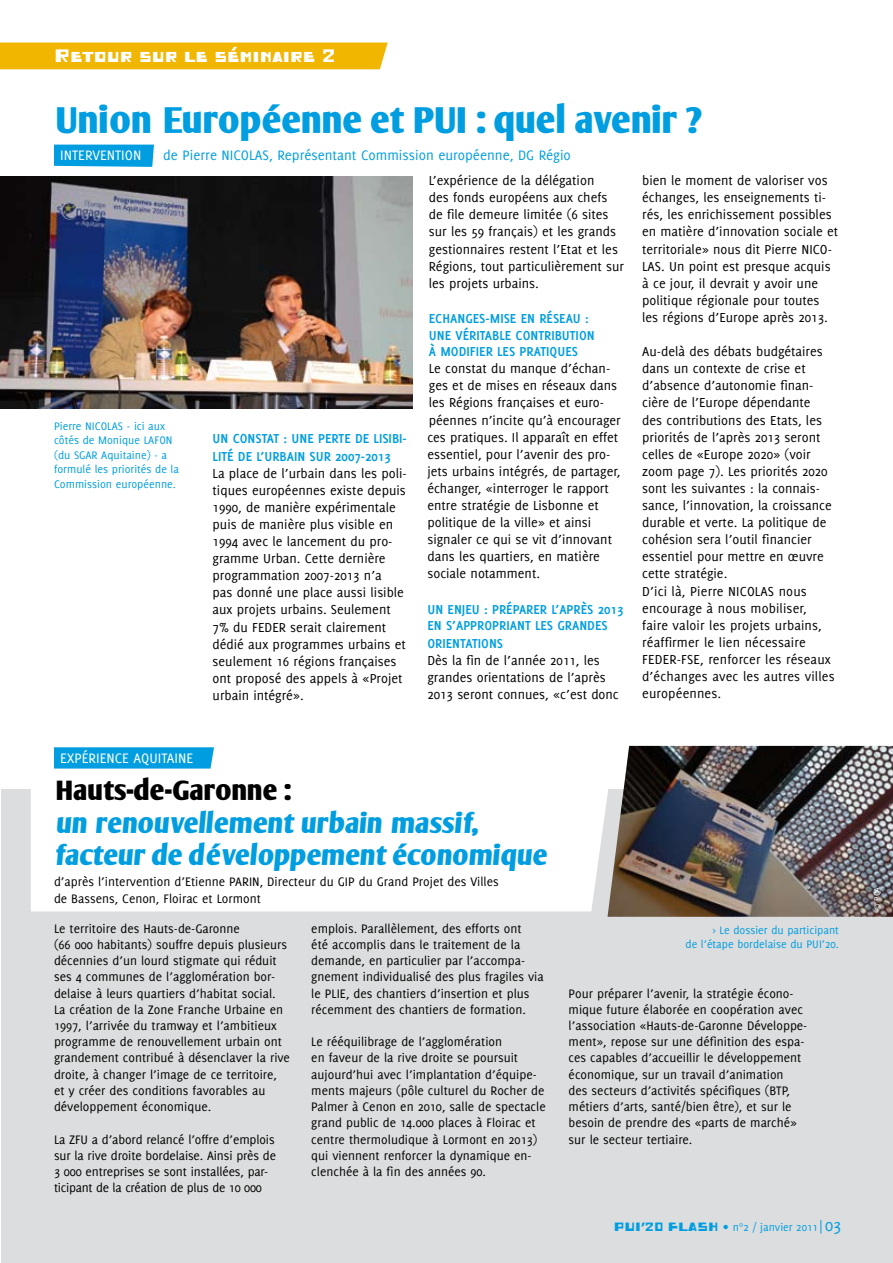
<style>
.page{position:relative;width:893px;height:1263px;background:#fff}
.page>*{position:absolute;margin:0;border:0;box-sizing:border-box;transform-origin:0 0}
.t1{font:700 36px "Oli Jo";letter-spacing:-.05em;color:#009ee0}
.t2{font:700 27px/32.4px "Oli Jo";color:#009ee0}
.t3{font:700 27px "Oli Jo";letter-spacing:-.045em;color:#000}
.t4{font:18px "Trottoir";color:#fff}
.t5{font:15px "Delicious";color:#009ee0}
.t6{font:15px "Delicious";color:#fff}
.t7{font:14.25px/17.1px "Delicious";color:#000}
.t8{font:700 14.25px/16.4px "Delicious";color:#009ee0}
.t9{font:13.5px/16.2px "Delicious";color:#000}
.t10{font:12px/14.4px "Delicious";color:#009ee0}
.t11{font:9px "Delicious";color:#fff}
.s1{font-family:"Trottoir"}
.s2{font-size:12.75px}
.s3{font-size:18px}
</style>
<div class="page">
<div style="left:1px;top:790px;width:892px;height:473px;background:#dcddde"></div>
<svg style="left:820px;top:1220px;width:1px;height:13px"></svg>
<div style="left:0;top:43px;width:388px;height:26px;background:#f1b600"></div>
<div style="left:54px;top:145px;width:100px;height:22px;background:#009ee0"></div>
<img style="left:607px;top:746px;width:286px;height:171px">
<div style="left:31px;top:746px;width:592px;height:165px;background:#fff"></div>
<div style="left:54px;top:747px;width:160px;height:21px;background:#009ee0"></div>
<img style="left:0;top:176px;width:412px;height:232px">
<p class="t4" style="left:54px;top:45px;width:283px">Retour sur le séminaire 2</p>
<h1 class="t1" style="left:55px;top:99px;width:649px">Union Européenne et PUI : quel avenir ?</h1>
<p class="t5" style="left:163px;top:147px;width:409px">de Pierre NICOLAS, Représentant Commission européenne, DG Régio</p>
<p class="t6" style="left:60px;top:147px;width:83px">INTERVENTION</p>
<p class="t10" style="left:54px;top:419px;width:127px">Pierre NICOLAS - ici aux côtés de Monique LAFON (du SGAR Aquitaine) - a formulé les priorités de la<br>Commission européenne.</p>
<p class="t8" style="left:213px;top:430px;width:196px;line-height:17.1px">UN CONSTAT : UNE PERTE DE LISIBI-<br>LITÉ DE L’URBAIN SUR 2007-2013</p>
<p class="t7" style="left:213px;top:464px;width:196px">La place de l’urbain dans les poli&shy;tiques européennes existe depuis<br>1990, de manière expérimentale puis de manière plus visible en<br>1994 avec le lancement du pro&shy;gramme Urban. Cette dernière programmation 2007-2013 n’a<br>pas donné une place aussi lisible aux projets urbains. Seulement<br>7% du FEDER serait clairement dédié aux programmes urbains et seulement 16 régions françaises ont proposé des appels à «Projet urbain intégré».</p>
<p class="t7" style="left:429px;top:172px;width:197px">L’expérience de la délégation<br>des fonds européens aux chefs de file demeure limitée (6 sites sur les 59 français) et les grands gestionnaires restent l’Etat et les<br>Régions, tout particulièrement sur les projets urbains.</p>
<p class="t8" style="left:429px;top:310px;width:167px">ECHANGES-MISE EN RÉSEAU :<br>UNE VÉRITABLE CONTRIBUTION<br>À MODIFIER LES PRATIQUES</p>
<p class="t7" style="left:427px;top:360px;width:195px">Le constat du manque d’échan&shy;ges et de mises en réseaux dans les Régions françaises et euro&shy;péennes n’incite qu’à encourager ces pratiques. Il apparaît en effet essentiel, pour l’avenir des pro&shy;jets urbains intégrés, de partager, échanger, «interroger le rapport entre stratégie de Lisbonne et politique de la ville» et ainsi signaler ce qui se vit d’innovant dans les quartiers, en matière sociale notamment.</p>
<p class="t8" style="left:427px;top:601px;width:197px">UN ENJEU : PRÉPARER L’APRÈS 2013<br>EN S’APPROPRIANT LES GRANDES<br>ORIENTATIONS</p>
<p class="t7" style="left:427px;top:651px;width:193px">Dès la fin de l’année 2011, les grandes orientations de l’après<br>2013 seront connues, «c’est donc</p>
<p class="t7" style="left:642px;top:172px;width:197px">bien le moment de valoriser vos échanges, les enseignements ti&shy;rés, les enrichissement possibles en matière d’innovation sociale et territoriale» nous dit Pierre NICO-LAS. Un point est presque acquis à ce jour, il devrait y avoir une politique régionale pour toutes les régions d’Europe après 2013.</p>
<p class="t7" style="left:642px;top:343px;width:194px">Au-delà des débats budgétaires dans un contexte de crise et d’absence d’autonomie finan&shy;cière de l’Europe dépendante<br>des contributions des Etats, les priorités de l’après 2013 seront celles de «Europe 2020» (voir zoom page 7). Les priorités 2020 sont les suivantes : la connais&shy;sance, l’innovation, la croissance durable et verte. La politique de cohésion sera l’outil financier essentiel pour mettre en œuvre cette stratégie.<br>D’ici là, Pierre NICOLAS nous encourage à nous mobiliser, faire valoir les projets urbains, réaffirmer le lien nécessaire<br>FEDER-FSE, renforcer les réseaux d’échanges avec les autres villes européennes.</p>
<p class="t6" style="left:60px;top:750px;width:134px">EXPÉRIENCE AQUITAINE</p>
<h2 class="t3" style="left:56px;top:774px;width:238px">Hauts-de-Garonne :</h2>
<h2 class="t2" style="left:55px;top:807px;width:496px">un renouvellement urbain massif, facteur de développement économique</h2>
<p class="t9" style="left:54px;top:874px;width:446px">d’après l’intervention d’Etienne PARIN, Directeur du GIP du Grand Projet des Villes de Bassens, Cenon, Floirac et Lormont</p>
<p class="t9" style="left:54px;top:920px;width:237px">Le territoire des Hauts-de-Garonne<br>(66 000 habitants) souffre depuis plusieurs décennies d’un lourd stigmate qui réduit ses 4 communes de l’agglomération bor&shy;delaise à leurs quartiers d’habitat social.<br>La création de la Zone Franche Urbaine en 1997, l’arrivée du tramway et l’ambitieux programme de renouvellement urbain ont grandement contribué à désenclaver la rive droite, à changer l’image de ce territoire, et y créer des conditions favorables au développement économique.</p>
<p class="t9" style="left:54px;top:1131px;width:224px">La ZFU a d’abord relancé l’offre d’emplois sur la rive droite bordelaise. Ainsi près de 3 000 entreprises se sont installées, par&shy;ticipant de la création de plus de 10 000</p>
<p class="t9" style="left:311px;top:920px;width:234px">emplois. Parallèlement, des efforts ont<br>été accomplis dans le traitement de la demande, en particulier par l’accompa&shy;gnement individualisé des plus fragiles via le PLIE, des chantiers d’insertion et plus récemment des chantiers de formation.</p>
<p class="t9" style="left:311px;top:1033px;width:236px">Le rééquilibrage de l’agglomération<br>en faveur de la rive droite se poursuit aujourd’hui avec l’implantation d’équipe&shy;ments majeurs (pôle culturel du Rocher de Palmer à Cenon en 2010, salle de spectacle grand public de 14.000 places à Floirac et centre thermoludique à Lormont en 2013) qui viennent renforcer la dynamique en&shy;clenchée à la fin des années 90.</p>
<p class="t10" style="left:685px;top:923px;width:155px;text-align:right">&gt; Le dossier du participant<br>de l’étape bordelaise du PUI’20.</p>
<p class="t9" style="left:569px;top:985px;width:240px">Pour préparer l’avenir, la stratégie écono&shy;mique future élaborée en coopération avec l’association «Hauts-de-Garonne Développe&shy;ment», repose sur une définition des espa&shy;ces capables d’accueillir le développement économique, sur un travail d’animation<br>des secteurs d’activités spécifiques (BTP, métiers d’arts, santé/bien être), et sur le besoin de prendre des «parts de marché» sur le secteur tertiaire.</p>
<p class="t10" style="left:614px;top:1219px;width:229px"><span class="s1">PUI’20 FLASH</span> <span class="s2">•</span> n°2 / janvier 2011 <span class="s3">03</span></p>
<p class="t11" style="left:872px;top:911px;width:26px;rotate:-90deg">© PQA</p>
</div>
